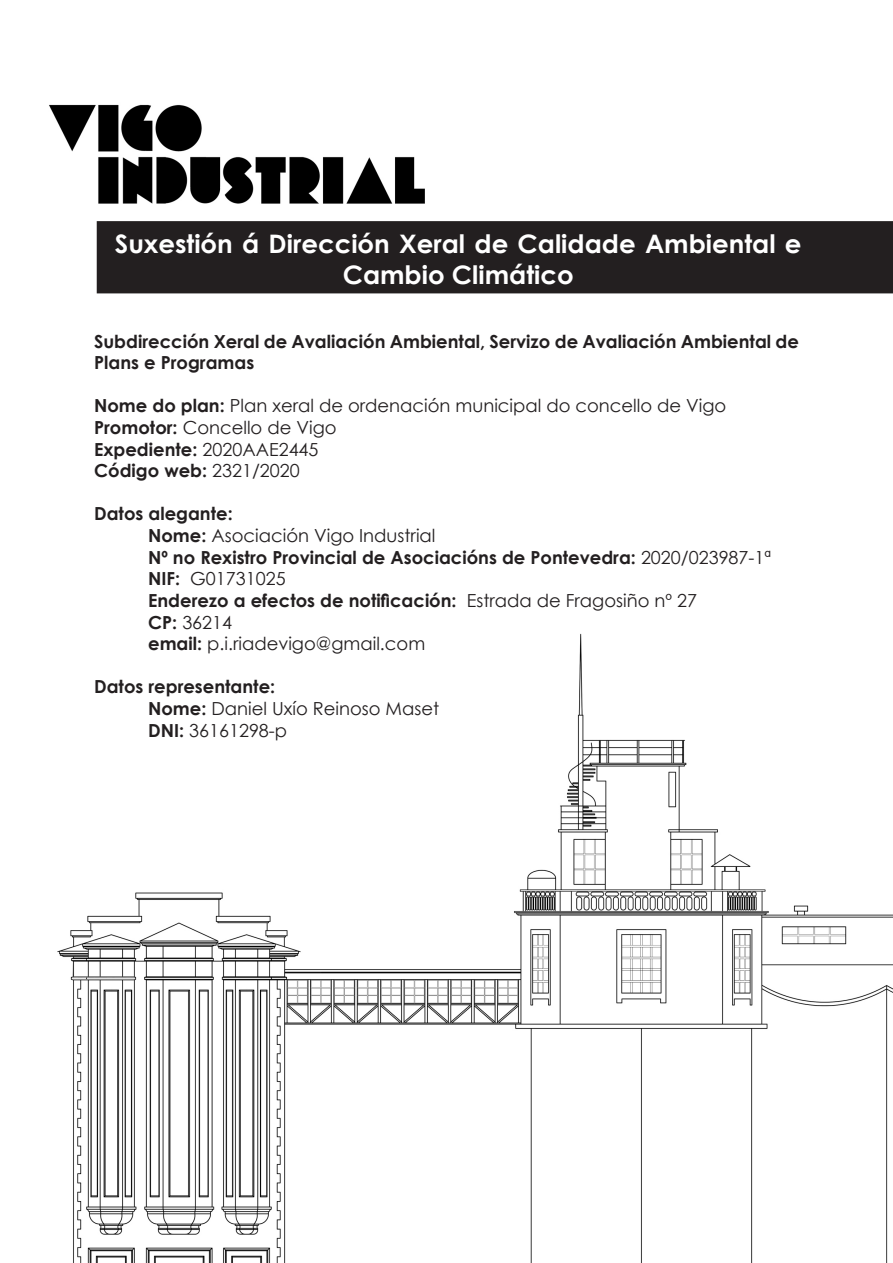
<style>
.page{position:relative;width:893px;height:1263px;background:#fff}
.page>*{position:absolute;margin:0;border:0;box-sizing:border-box;transform-origin:0 0}
.t1{font:700 25.5px/30.6px "Century Gothic";color:#fff;text-align:center}
.t2{font:700 18px/21.6px "Century Gothic";color:#231f20}
.t3{font:18px "Century Gothic";color:#231f20}
.s1{font-weight:700}
.s2{font-weight:400}
</style>
<div class="page">
<img style="left:49px;top:104px;width:844px;height:1159px">
<div style="left:97px;top:221px;width:796px;height:72px;background:#231f20"></div>
<p class="t1" style="left:115px;top:227px;width:688px">Suxestión á Dirección Xeral de Calidade Ambiental e<br>Cambio Climático</p>
<p class="t2" style="left:94px;top:329px;width:706px">Subdirección Xeral de Avaliación Ambiental, Servizo de Avaliación Ambiental de<br>Plans e Programas</p>
<p class="t3" style="left:94px;top:393px;width:634px"><span class="s1">Nome do plan:</span> Plan xeral de ordenación municipal do concello de Vigo</p>
<p class="t3" style="left:94px;top:415px;width:244px"><span class="s1">Promotor:</span> Concello de Vigo</p>
<p class="t2" style="left:94px;top:437px;width:226px">Expediente: <span class="s2">2020AAE2445</span></p>
<p class="t2" style="left:94px;top:459px;width:207px">Código web: <span class="s2">2321/2020</span></p>
<p class="t2" style="left:94px;top:502px;width:140px">Datos alegante:</p>
<p class="t3" style="left:148px;top:523px;width:289px"><span class="s1">Nome:</span> Asociación Vigo Industrial</p>
<p class="t2" style="left:148px;top:545px;width:624px">Nº no Rexistro Provincial de Asociacións de Pontevedra: <span class="s2">2020/023987-1ª</span></p>
<p class="t3" style="left:148px;top:566px;width:139px"><span class="s1">NIF:</span> G01731025</p>
<p class="t2" style="left:148px;top:589px;width:550px">Enderezo a efectos de notificación: <span class="s2">Estrada de Fragosiño nº 27</span></p>
<p class="t3" style="left:148px;top:609px;width:86px"><span class="s1">CP:</span> 36214</p>
<p class="t3" style="left:148px;top:631px;width:279px"><span class="s1">email:</span> p.i.riadevigo@gmail.com</p>
<p class="t2" style="left:94px;top:675px;width:183px">Datos representante:</p>
<p class="t3" style="left:148px;top:696px;width:293px"><span class="s1">Nome:</span> Daniel Uxío Reinoso Maset</p>
<p class="t3" style="left:148px;top:717px;width:141px"><span class="s1">DNI:</span> 36161298-p</p>
</div>
